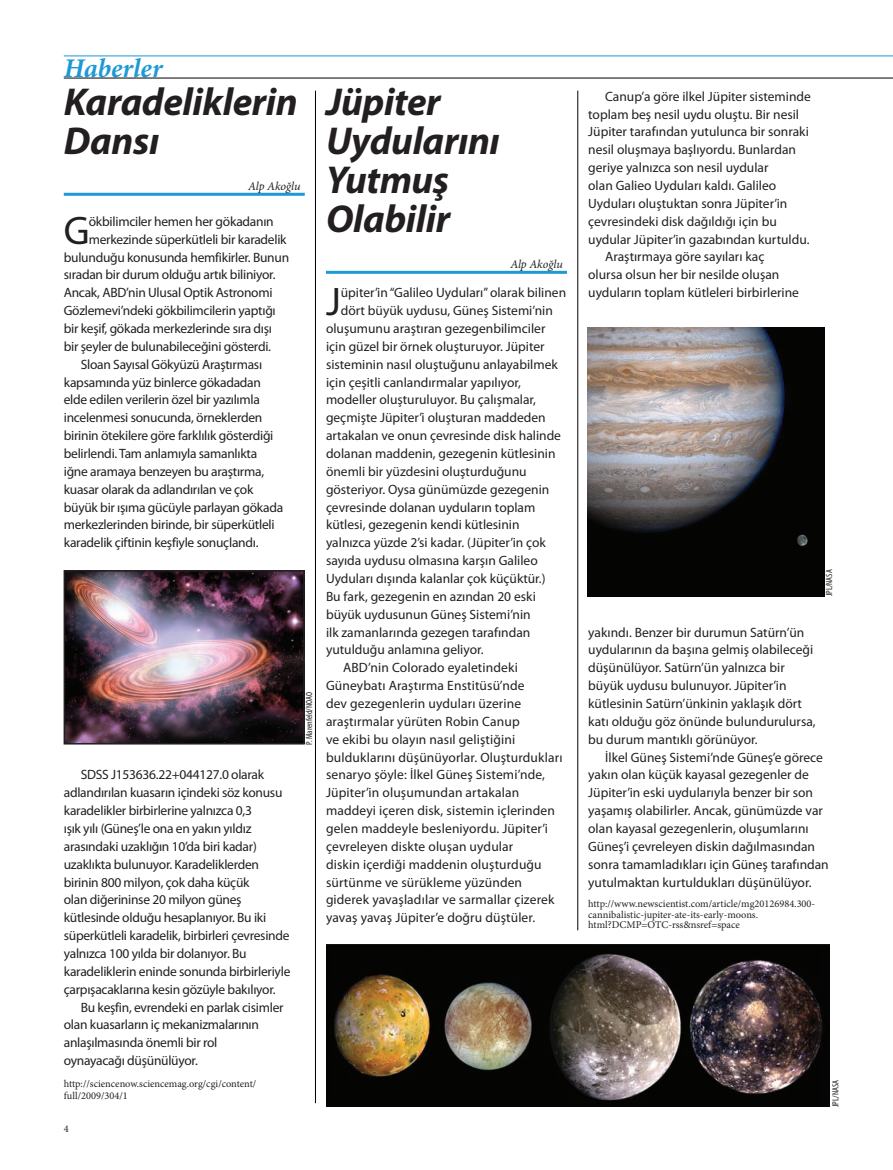
<style>
.page{position:relative;width:893px;height:1170px;background:#fff}
.page>*{position:absolute;margin:0;border:0;box-sizing:border-box;transform-origin:0 0}
.t1{font:40.05px "Myriad Pro";color:#231f20}
.t2{font:italic 700 39px/39px "Myriad Pro";letter-spacing:-.01em;color:#231f20}
.t3{font:italic 700 27px "Minion Pro";color:#1d99d6}
.t4{font:13.5px/17.9px "Myriad Pro";color:#231f20}
.t5{font:13.5px/17.9px "Myriad Pro";letter-spacing:-.02em;color:#231f20}
.t6{font:italic 12px "Minion Pro";letter-spacing:-.01em;color:#231f20}
.t7{font:10.35px/10.4px "Minion Pro";color:#231f20}
.t8{font:condensed 9px "Myriad Pro";color:#231f20}
</style>
<div class="page">
<hr style="left:64px;top:193px;width:241px;height:3px;background:#1d99d6">
<hr style="left:326px;top:271px;width:241px;height:3px;background:#1d99d6">
<hr style="left:577px;top:91px;width:1px;height:839px;background:#000103">
<hr style="left:315px;top:91px;width:1px;height:1012px;background:#000103">
<img style="left:587px;top:328px;width:237px;height:268px">
<img style="left:67px;top:573px;width:235px;height:168px">
<div style="left:64px;top:570px;width:241px;height:174px;border:2px solid #231f20"></div>
<img style="left:326px;top:944px;width:503px;height:162px">
<hr style="left:64px;top:78px;width:829px;height:1px;background:#000103">
<hr style="left:64px;top:56px;width:829px;height:1px;background:#1d99d6">
<h3 class="t3" style="left:64px;top:49px;width:100px">Haberler</h3>
<h2 class="t2" style="left:64px;top:81px;width:236px">Karadeliklerin<br>Dansı</h2>
<p class="t6" style="left:248px;top:178px;width:54px">Alp Akoğlu</p>
<h1 class="t1" style="left:64px;top:205px;width:27px">G</h1>
<p class="t5" style="left:89px;top:212px;width:186px">ökbilimciler hemen her gökadanın</p>
<p class="t5" style="left:89px;top:230px;width:199px">merkezinde süperkütleli bir karadelik</p>
<p class="t5" style="left:64px;top:248px;width:227px">bulunduğu konusunda hemfikirler. Bunun</p>
<p class="t5" style="left:64px;top:266px;width:213px">sıradan bir durum olduğu artık biliniyor.</p>
<p class="t5" style="left:64px;top:283px;width:210px">Ancak, ABD’nin Ulusal Optik Astronomi</p>
<p class="t5" style="left:64px;top:301px;width:213px">Gözlemevi’ndeki gökbilimcilerin yaptığı</p>
<p class="t5" style="left:64px;top:319px;width:210px">bir keşif, gökada merkezlerinde sıra dışı</p>
<p class="t5" style="left:64px;top:337px;width:209px">bir şeyler de bulunabileceğini gösterdi.</p>
<p class="t5" style="left:81px;top:355px;width:183px">Sloan Sayısal Gökyüzü Araştırması</p>
<p class="t5" style="left:64px;top:373px;width:199px">kapsamında yüz binlerce gökadadan</p>
<p class="t5" style="left:64px;top:391px;width:198px">elde edilen verilerin özel bir yazılımla</p>
<p class="t5" style="left:64px;top:408px;width:200px">incelenmesi sonucunda, örneklerden</p>
<p class="t5" style="left:64px;top:426px;width:211px">birinin ötekilere göre farklılık gösterdiği</p>
<p class="t5" style="left:64px;top:444px;width:195px">belirlendi. Tam anlamıyla samanlıkta</p>
<p class="t5" style="left:64px;top:462px;width:202px">iğne aramaya benzeyen bu araştırma,</p>
<p class="t5" style="left:64px;top:480px;width:191px">kuasar olarak da adlandırılan ve çok</p>
<p class="t5" style="left:64px;top:498px;width:221px">büyük bir ışıma gücüyle parlayan gökada</p>
<p class="t5" style="left:64px;top:515px;width:212px">merkezlerinden birinde, bir süperkütleli</p>
<p class="t5" style="left:64px;top:533px;width:196px">karadelik çiftinin keşfiyle sonuçlandı.</p>
<p class="t5" style="left:64px;top:765px;width:228px;text-indent:17px">SDSS J153636.22+044127.0 olarak adlandırılan kuasarın içindeki söz konusu karadelikler birbirlerine yalnızca 0,3<br>ışık yılı (Güneş’le ona en yakın yıldız arasındaki uzaklığın 10’da biri kadar) uzaklıkta bulunuyor. Karadeliklerden birinin 800 milyon, çok daha küçük<br>olan diğerininse 20 milyon güneş kütlesinde olduğu hesaplanıyor. Bu iki süperkütleli karadelik, birbirleri çevresinde yalnızca 100 yılda bir dolanıyor. Bu karadeliklerin eninde sonunda birbirleriyle çarpışacaklarına kesin gözüyle bakılıyor.</p>
<p class="t5" style="left:64px;top:997px;width:221px;text-indent:17px">Bu keşfin, evrendeki en parlak cisimler olan kuasarların iç mekanizmalarının anlaşılmasında önemli bir rol<br>oynayacağı düşünülüyor.</p>
<p class="t7" style="left:64px;top:1077px;width:194px;line-height:12.5px">http://sciencenow.sciencemag.org/cgi/content/ full/2009/304/1</p>
<p class="t7" style="left:64px;top:1123px;width:6px">4</p>
<p class="t8" style="left:304px;top:744px;width:54px;rotate:-90deg">P. Marenfeld/NOAO</p>
<h2 class="t2" style="left:326px;top:81px;width:175px">Jüpiter<br>Uydularını<br>Yutmuş<br>Olabilir</h2>
<p class="t6" style="left:510px;top:256px;width:54px">Alp Akoğlu</p>
<h1 class="t1" style="left:326px;top:277px;width:16px">J</h1>
<p class="t4" style="left:341px;top:283px;width:227px">üpiter’in “Galileo Uyduları” olarak bilinen</p>
<p class="t4" style="left:341px;top:301px;width:214px">dört büyük uydusu, Güneş Sistemi’nin</p>
<p class="t4" style="left:326px;top:319px;width:221px">oluşumunu araştıran gezegenbilimciler</p>
<p class="t4" style="left:326px;top:337px;width:220px">için güzel bir örnek oluşturuyor. Jüpiter</p>
<p class="t4" style="left:326px;top:355px;width:233px">sisteminin nasıl oluştuğunu anlayabilmek</p>
<p class="t4" style="left:326px;top:373px;width:196px">için çeşitli canlandırmalar yapılıyor,</p>
<p class="t4" style="left:326px;top:391px;width:212px">modeller oluşturuluyor. Bu çalışmalar,</p>
<p class="t4" style="left:326px;top:408px;width:221px">geçmişte Jüpiter’i oluşturan maddeden</p>
<p class="t4" style="left:326px;top:426px;width:237px">artakalan ve onun çevresinde disk halinde</p>
<p class="t4" style="left:326px;top:444px;width:231px">dolanan maddenin, gezegenin kütlesinin</p>
<p class="t4" style="left:326px;top:462px;width:202px">önemli bir yüzdesini oluşturduğunu</p>
<p class="t4" style="left:326px;top:480px;width:225px">gösteriyor. Oysa günümüzde gezegenin</p>
<p class="t4" style="left:326px;top:498px;width:211px">çevresinde dolanan uyduların toplam</p>
<p class="t4" style="left:326px;top:515px;width:195px">kütlesi, gezegenin kendi kütlesinin</p>
<p class="t4" style="left:326px;top:533px;width:221px">yalnızca yüzde 2’si kadar. (Jüpiter’in çok</p>
<p class="t4" style="left:326px;top:551px;width:213px">sayıda uydusu olmasına karşın Galileo</p>
<p class="t4" style="left:326px;top:569px;width:221px">Uyduları dışında kalanlar çok küçüktür.)</p>
<p class="t4" style="left:326px;top:587px;width:211px">Bu fark, gezegenin en azından 20 eski</p>
<p class="t4" style="left:326px;top:605px;width:206px">büyük uydusunun Güneş Sistemi’nin</p>
<p class="t4" style="left:326px;top:623px;width:206px">ilk zamanlarında gezegen tarafından</p>
<p class="t4" style="left:326px;top:640px;width:159px">yutulduğu anlamına geliyor.</p>
<p class="t4" style="left:343px;top:658px;width:176px">ABD’nin Colorado eyaletindeki</p>
<p class="t4" style="left:326px;top:676px;width:200px">Güneybatı Araştırma Enstitüsü’nde</p>
<p class="t4" style="left:326px;top:694px;width:197px">dev gezegenlerin uyduları üzerine</p>
<p class="t4" style="left:326px;top:712px;width:195px">araştırmalar yürüten Robin Canup</p>
<p class="t4" style="left:326px;top:730px;width:191px">ve ekibi bu olayın nasıl geliştiğini</p>
<p class="t4" style="left:326px;top:747px;width:238px">bulduklarını düşünüyorlar. Oluşturdukları</p>
<p class="t4" style="left:326px;top:765px;width:221px">senaryo şöyle: İlkel Güneş Sistemi’nde,</p>
<p class="t4" style="left:326px;top:783px;width:195px">Jüpiter’in oluşumundan artakalan</p>
<p class="t4" style="left:326px;top:801px;width:230px">maddeyi içeren disk, sistemin içlerinden</p>
<p class="t4" style="left:326px;top:819px;width:224px">gelen maddeyle besleniyordu. Jüpiter’i</p>
<p class="t4" style="left:326px;top:837px;width:189px">çevreleyen diskte oluşan uydular</p>
<p class="t4" style="left:326px;top:855px;width:217px">diskin içerdiği maddenin oluşturduğu</p>
<p class="t4" style="left:326px;top:872px;width:198px">sürtünme ve sürükleme yüzünden</p>
<p class="t4" style="left:326px;top:890px;width:230px">giderek yavaşladılar ve sarmallar çizerek</p>
<p class="t4" style="left:326px;top:908px;width:211px">yavaş yavaş Jüpiter’e doğru düştüler.</p>
<p class="t4" style="left:605px;top:87px;width:207px">Canup’a göre ilkel Jüpiter sisteminde</p>
<p class="t4" style="left:588px;top:105px;width:212px">toplam beş nesil uydu oluştu. Bir nesil</p>
<p class="t4" style="left:588px;top:123px;width:222px">Jüpiter tarafından yutulunca bir sonraki</p>
<p class="t4" style="left:588px;top:141px;width:209px">nesil oluşmaya başlıyordu. Bunlardan</p>
<p class="t4" style="left:588px;top:158px;width:182px">geriye yalnızca son nesil uydular</p>
<p class="t4" style="left:588px;top:176px;width:190px">olan Galieo Uyduları kaldı. Galileo</p>
<p class="t4" style="left:588px;top:194px;width:201px">Uyduları oluştuktan sonra Jüpiter’in</p>
<p class="t4" style="left:588px;top:212px;width:190px">çevresindeki disk dağıldığı için bu</p>
<p class="t4" style="left:588px;top:230px;width:223px">uydular Jüpiter’in gazabından kurtuldu.</p>
<p class="t4" style="left:605px;top:248px;width:161px">Araştırmaya göre sayıları kaç</p>
<p class="t4" style="left:588px;top:265px;width:193px">olursa olsun her bir nesilde oluşan</p>
<p class="t4" style="left:588px;top:283px;width:212px">uyduların toplam kütleleri birbirlerine</p>
<p class="t8" style="left:824px;top:596px;width:28px;rotate:-90deg">JPL/NASA</p>
<p class="t4" style="left:588px;top:622px;width:229px">yakındı. Benzer bir durumun Satürn’ün uydularının da başına gelmiş olabileceği düşünülüyor. Satürn’ün yalnızca bir büyük uydusu bulunuyor. Jüpiter’in kütlesinin Satürn’ünkinin yaklaşık dört katı olduğu göz önünde bulundurulursa, bu durum mantıklı görünüyor.</p>
<p class="t4" style="left:588px;top:747px;width:242px;text-indent:17px">İlkel Güneş Sistemi’nde Güneş’e görece yakın olan küçük kayasal gezegenler de Jüpiter’in eski uydularıyla benzer bir son yaşamış olabilirler. Ancak, günümüzde var olan kayasal gezegenlerin, oluşumlarını Güneş’i çevreleyen diskin dağılmasından sonra tamamladıkları için Güneş tarafından yutulmaktan kurtuldukları düşünülüyor.</p>
<p class="t7" style="left:588px;top:898px;width:228px">http://www.newscientist.com/article/mg20126984.300- cannibalistic-jupiter-ate-its-early-moons. html?DCMP=OTC-rss&amp;nsref=space</p>
<p class="t8" style="left:830px;top:1106px;width:28px;rotate:-90deg">JPL/NASA</p>
</div>
